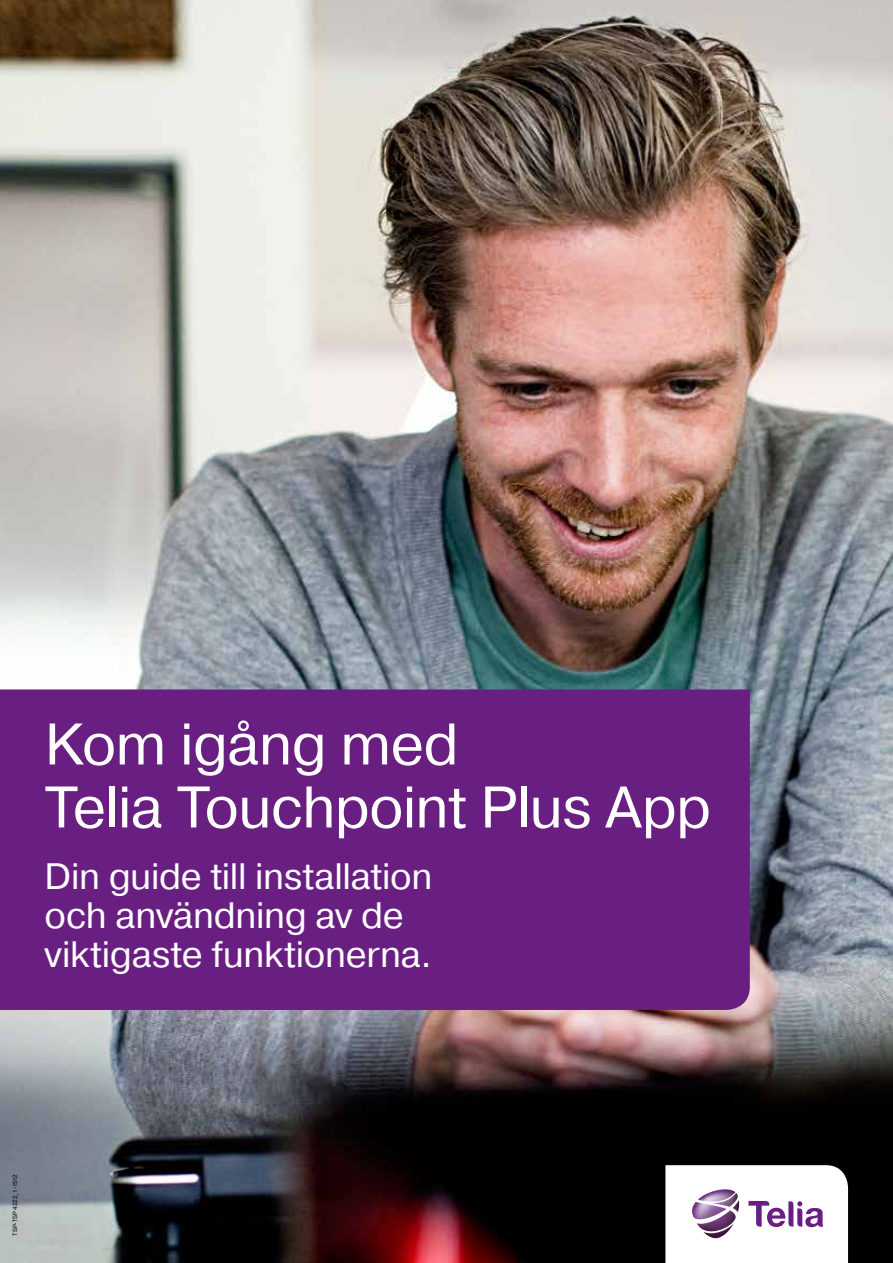
<style>
.page{position:relative;width:893px;height:1263px;background:#fff}
.page>*{position:absolute;margin:0;border:0;box-sizing:border-box;transform-origin:0 0}
.t1{font:58.5px/63px "Pragmatica";letter-spacing:-.01em;color:#fff}
.t2{font:36.75px/39px "Pragmatica";letter-spacing:-.01em;color:#fff}
.t3{font:6px "Pragmatica";letter-spacing:-.005em;color:#000}
</style>
<div class="page">
<img style="left:0;top:0;width:893px;height:1263px">
<svg style="left:665px;top:1165px;width:183px;height:98px"></svg>
<div style="left:0;top:689px;width:750px;height:321px;background:#691f82"></div>
<h1 class="t1" style="left:45px;top:714px;width:668px">Kom igång med<br>Telia Touchpoint Plus App</h1>
<p class="t2" style="left:45px;top:857px;width:389px">Din guide till installation och användning av de viktigaste funktionerna.</p>
<p class="t3" style="left:11px;top:1236px;width:63px;rotate:-90deg">TSP-TSP 4222_1-1512</p>
</div>
